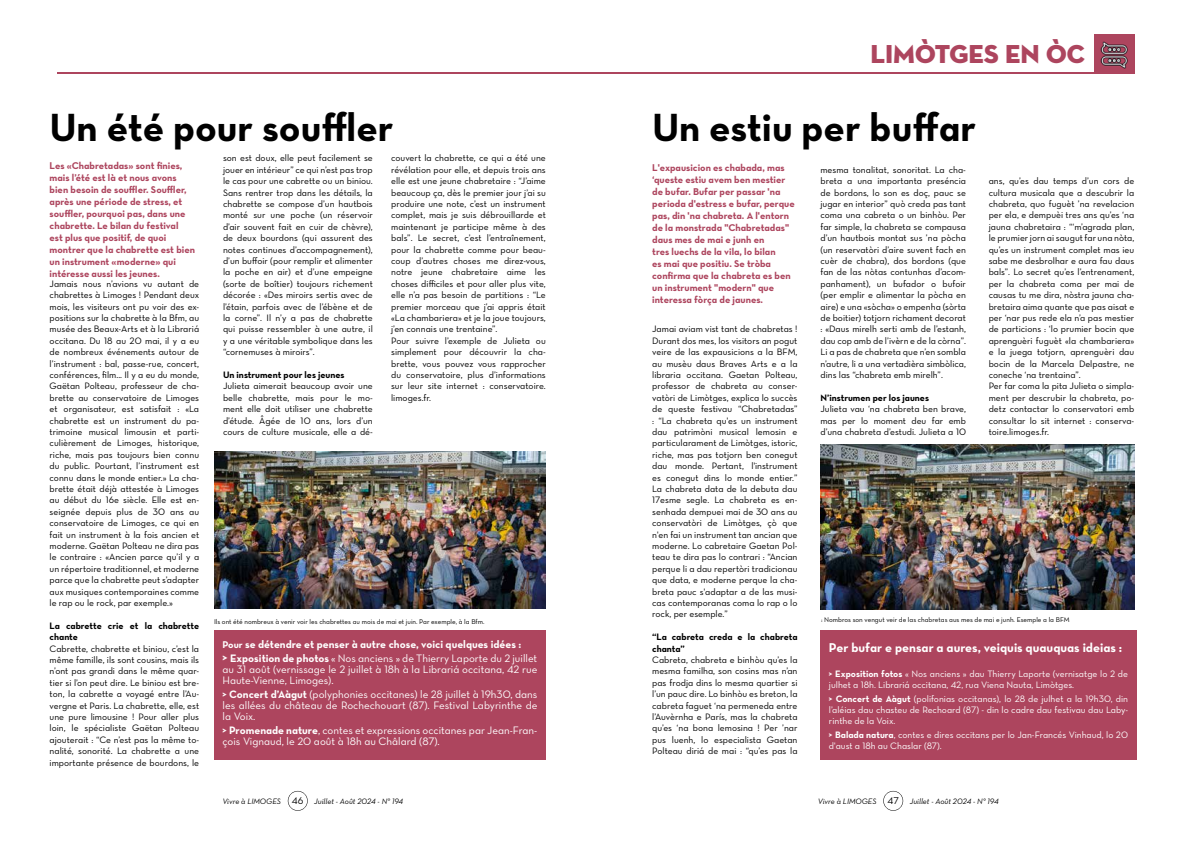
<style>
.page{position:relative;width:1191px;height:842px;background:#fff}
.page>*{position:absolute;margin:0;border:0;box-sizing:border-box;transform-origin:0 0}
.t1{font:40px "Neutra Text Bold Alt";color:#000}
.t2{font:26.4px "Neutra Disp Titling";color:#ad455e}
.t3{font:13px "Neutra Text Bold Alt";color:#fff}
.t4{font:11px/11px "Neutra Text Book Alt";color:#fff;text-align:justify}
.t5{font:11px "Neutra Text Bold Alt";color:#fff}
.t6{font:10px/12px "Neutra Text Bold Alt";color:#ad455e}
.t7{font:9.5px/11.4px "Neutra Text Book Alt";color:#000;text-align:justify}
.t8{font:9.5px/11px "Neutra Text Book Alt";color:#fff}
.t9{font:9.5px/11.4px "Neutra Text Bold Alt";color:#000}
.t10{font:8px "Neutra Text Book Italic Alt";color:#000}
.t11{font:7px "Neutra Text Book Alt";color:#000}
.s1{font-size:10px}
.s2{font-family:"Neutra Text Bold Alt";font-size:13px}
.s3{font-family:"Neutra Text Bold Alt"}
.s4{font-family:"Neutra Text Book Alt";font-size:10px}
</style>
<div class="page">
<hr style="left:57px;top:73px;width:1077px;height:1px;background:#ad455e">
<img style="left:1094px;top:35px;width:40px;height:38px">
<div style="left:820px;top:631px;width:316px;height:129px;background:#ad455e"></div>
<div style="left:214px;top:631px;width:332px;height:129px;background:#ad455e"></div>
<img style="left:820px;top:444px;width:314px;height:166px">
<img style="left:214px;top:452px;width:332px;height:156px">
<svg style="left:883px;top:791px;width:20px;height:20px"></svg>
<svg style="left:288px;top:791px;width:20px;height:20px"></svg>
<h2 class="t2" style="left:870px;top:37px;width:216px">LIMÒTGES EN ÒC</h2>
<h1 class="t1" style="left:50px;top:102px;width:345px">Un été pour souffler</h1>
<h1 class="t1" style="left:652px;top:102px;width:325px">Un estiu per buffar</h1>
<p class="t6" style="left:652px;top:161px;width:144px">L'expausicion es chabada, mas ‘queste estiu avem ben mestier de bufar. Bufar per passar 'na perioda d'estress e bufar, perque pas, din 'na chabreta. A l'entorn de la monstrada "Chabretadas" daus mes de mai e junh en<br>tres luechs de la vila, lo bilan<br>es mai que positiu. Se tròba confirma que la chabreta es ben un instrument "modern" que interessa fòrça de jaunes.</p>
<p class="t7" style="left:223px;top:152px;width:151px">son est doux, elle peut facilement se jouer en intérieur” ce qui n’est pas trop le cas pour une cabrette ou un biniou.<br>Sans rentrer trop dans les détails, la chabrette se compose d’un hautbois monté sur une poche (un réservoir d’air souvent fait en cuir de chèvre), de deux bourdons (qui assurent des notes continues d’accompagnement), d’un buffoir (pour remplir et alimenter la poche en air) et d’une empeigne (sorte de boîtier) toujours richement décorée : «Des miroirs sertis avec de l’étain, parfois avec de l’ébène et de la corne”. Il n’y a pas de chabrette qui puisse ressembler à une autre, il y a une véritable symbolique dans les “cornemuses à miroirs”.</p>
<p class="t9" style="left:223px;top:369px;width:123px">Un instrument pour les jeunes</p>
<p class="t7" style="left:223px;top:380px;width:151px">Julieta aimerait beaucoup avoir une belle chabrette, mais pour le mo&shy;ment elle doit utiliser une chabrette d’étude. Âgée de 10 ans, lors d’un cours de culture musicale, elle a dé-</p>
<p class="t7" style="left:391px;top:152px;width:156px;text-align:left">couvert la chabrette, ce qui a été une révélation pour elle, et depuis trois ans elle est une jeune chabretaire : “J’aime beaucoup ça, dès le premier jour j’ai su produire une note, c’est un instrument complet, mais je suis débrouillarde et maintenant je participe même à des bals”. Le secret, c’est l’entraînement, pour la chabrette comme pour beau&shy;coup d’autres choses me direz-vous, notre jeune chabretaire aime les choses difficiles et pour aller plus vite, elle n’a pas besoin de partitions : “Le premier morceau que j’ai appris était «La chambariera» et je la joue toujours, j’en connais une trentaine”.<br>Pour suivre l’exemple de Julieta ou simplement pour découvrir la cha&shy;brette, vous pouvez vous rapprocher du conservatoire, plus d’informations sur leur site internet : conservatoire. limoges.fr.</p>
<p class="t6" style="left:50px;top:160px;width:147px">Les «Chabretadas» sont finies, mais l’été est là et nous avons bien besoin de souffler. Souffler, après une période de stress, et souffler, pourquoi pas, dans une chabrette. Le bilan du festival<br>est plus que positif, de quoi montrer que la chabrette est bien un instrument «moderne» qui intéresse aussi les jeunes.</p>
<p class="t7" style="left:820px;top:164px;width:147px">mesma tonalitat, sonoritat. La cha&shy;breta a una importanta preséncia de bordons, lo son es doç, pauc se jugar en interior” quò creda pas tant coma una cabreta o un binhòu. Per far simple, la chabreta se compausa d’un hautbois montat sus ’na pòcha (un reservatòri d’aire suvent fach en cuèr de chabra), dos bordons (que fan de las nòtas contunhas d’acom&shy;panhament), un bufador o bufoir (per emplir e alimentar la pòcha en aire) e una «sòcha» o empenha (sòrta de boitier) totjorn richament decorat : «Daus mirelh serti amb de l’estanh, dau cop amb de l’ivèrn e de la còrna”.<br>Li a pas de chabreta que n’en sombla n’autre, li a una vertadièra simbòlica, dins las “chabreta emb mirelh”.</p>
<p class="t9" style="left:820px;top:392px;width:110px">N’instrumen per los jaunes</p>
<p class="t7" style="left:820px;top:403px;width:147px">Julieta vau ‘na chabreta ben brave, mas per lo moment deu far emb d’una chabreta d’estudi. Julieta a 10</p>
<p class="t7" style="left:988px;top:175px;width:147px;text-align:left">ans, qu’es dau temps d’un cors de cultura musicala que a descubrir la chabreta, quo fuguèt ’na revelacion per ela, e dempuèi tres ans qu’es ‘na jauna chabretaira : “‘m’agrada plan, le prumier jorn ai saugut far una nòta, qu’es un instrument complet mas ieu sabe me desbrolhar e aura fau daus bals”. Lo secret qu’es l’entrenament, per la chabreta coma per mai de causas tu me dira, nòstra jauna cha&shy;bretaira aima quante que pas aisat e per ‘nar pus rede ela n’a pas mestier de particions : ‘lo prumier bocin que aprenguèri fuguèt «la chambariera» e la juega totjorn, aprenguèri dau bocin de la Marcela Delpastre, ne coneche ‘na trentaina”.<br>Per far coma la pita Julieta o simpla&shy;ment per descrubir la chabreta, po&shy;detz contactar lo conservatori emb consultar lo sit internet : conserva&shy;toire.limoges.fr.</p>
<p class="t7" style="left:50px;top:278px;width:151px">Jamais nous n’avions vu autant de chabrettes à Limoges ! Pendant deux mois, les visiteurs ont pu voir des ex&shy;positions sur la chabrette à la Bfm, au musée des Beaux-Arts et à la Librariá occitana. Du 18 au 20 mai, il y a eu de nombreux événements autour de l’instrument : bal, passe-rue, concert, conférences, film... Il y a eu du monde, Gaëtan Polteau, professeur de cha&shy;brette au conservatoire de Limoges et organisateur, est satisfait : «La chabrette est un instrument du pa&shy;trimoine musical limousin et parti&shy;culièrement de Limoges, historique, riche, mais pas toujours bien connu du public. Pourtant, l’instrument est connu dans le monde entier.» La cha&shy;brette était déjà attestée à Limoges au début du 16e siècle. Elle est en&shy;seignée depuis plus de 30 ans au conservatoire de Limoges, ce qui en fait un instrument à la fois ancien et moderne. Gaëtan Polteau ne dira pas le contraire : «Ancien parce qu’il y a un répertoire traditionnel, et moderne parce que la chabrette peut s’adapter aux musiques contemporaines comme le rap ou le rock, par exemple.»</p>
<p class="t9" style="left:50px;top:620px;width:151px">La cabrette crie et la chabrette chante</p>
<p class="t7" style="left:50px;top:643px;width:151px">Cabrette, chabrette et biniou, c’est la même famille, ils sont cousins, mais ils n’ont pas grandi dans le même quar&shy;tier si l’on peut dire. Le biniou est bre&shy;ton, la cabrette a voyagé entre l’Au&shy;vergne et Paris. La chabrette, elle, est une pure limousine ! Pour aller plus loin, le spécialiste Gaëtan Polteau ajouterait : “Ce n’est pas la même to&shy;nalité, sonorité. La chabrette a une importante présence de bourdons, le</p>
<p class="t7" style="left:652px;top:323px;width:147px">Jamai aviam vist tant de chabretas !<br>Durant dos mes, los visitors an pogut veire de las expausicions a la BFM, au musèu daus Braves Arts e a la libraria occitana. Gaetan Polteau, professor de chabreta au conser&shy;vatòri de Limòtges, explica lo succès de queste festivau “Chabretadas” : “La chabreta qu'es un instrument dau patrimòni musical lemosin e particularament de Limòtges, istoric, riche, mas pas totjorn ben conegut dau monde. Pertant, l'instrument es conegut dins lo monde entier.” La chabreta data de la debuta dau 17esme segle. La chabreta es en&shy;senhada dempuei mai de 30 ans au conservatòri de Limòtges, çò que n'en fai un instrument tan ancian que moderne. Lo cabretaire Gaetan Pol&shy;teau te dira pas lo contrari : “Ancian perque li a dau repertòri tradicionau que data, e moderne perque la cha&shy;breta pauc s'adaptar a de las musi&shy;cas contemporanas coma lo rap o lo rock, per esemple.”</p>
<p class="t9" style="left:652px;top:631px;width:147px">“La cabreta creda e la chabreta chanta”</p>
<p class="t7" style="left:652px;top:654px;width:147px">Cabreta, chabreta e binhòu qu’es la mesma familha, son cosins mas n’an pas frodja dins lo mesma quartier si l’un pauc dire. Lo binhòu es breton, la cabreta faguet ‘na permeneda entre l’Auvèrnha e París, mas la chabreta qu’es ‘na bona lemosina ! Per ’nar pus luenh, lo especialista Gaetan Polteau diriá de mai : “qu’es pas la</p>
<p class="t11" style="left:214px;top:617px;width:272px">Ils ont été nombreux à venir voir les chabrettes au mois de mai et juin. Par exemple, à la Bfm.</p>
<p class="t11" style="left:821px;top:615px;width:250px">: Nombros son vengut veir de las chabretas aus mes de mai e junh. Esemple a la BFM</p>
<p class="t5" style="left:222px;top:638px;width:300px"><span class="s1">Pour</span> se détendre et penser à autre chose, voici quelques idées :</p>
<p class="t4" style="left:222px;top:653px;width:316px"><span class="s2">&gt;</span> <span class="s3">Exposition de photos</span> « Nos anciens » de Thierry Laporte du 2 juillet au 31 août (vernissage le 2 juillet à 18h à la Librariá occitana, 42 rue Haute-Vienne, Limoges).</p>
<p class="t4" style="left:222px;top:689px;width:316px"><span class="s3">&gt; Concert d’Aàgut</span> (polyphonies occitanes) le 28 juillet à 19h30, dans les allées du château de Rochechouart (87). Festival Labyrinthe de la Voix.</p>
<p class="t4" style="left:222px;top:724px;width:316px"><span class="s3">&gt; Promenade nature</span>, contes et expressions occitanes par Jean-Fran&shy;çois Vignaud, le 20 août à 18h au Châlard (87).</p>
<h3 class="t3" style="left:829px;top:639px;width:295px">Per bufar e pensar a aures, veiquis quauquas ideias :</h3>
<p class="t8" style="left:829px;top:668px;width:300px"><span class="s3">&gt; Exposition fotos</span> « Nos anciens » dau Thierry Laporte (vernisatge lo 2 de julhet a 18h. Librariá occitana, 42, rua Viena Nauta, Limòtges.</p>
<p class="t8" style="left:829px;top:693px;width:300px;text-align:justify"><span class="s3">&gt; Concert de Aàgut</span> (polifonias occitanas), lo 28 de julhet a la 19h30, din l’aléias dau chasteu de Rechoard (87) - din lo cadre dau festivau dau Laby&shy;rinthe de la Voix.</p>
<p class="t8" style="left:829px;top:729px;width:300px"><span class="s3">&gt; Balada natura</span>, contes e dires occitans per lo Jan-Francés Vinhaud, lo 20 d'aust a 18h au Chaslar (87).</p>
<p class="t10" style="left:222px;top:797px;width:182px">Vivre à LIMOGES <span class="s4">46</span> Juillet - Août 2024 - N° 194</p>
<p class="t10" style="left:818px;top:797px;width:182px">Vivre à LIMOGES <span class="s4">47</span> Juillet - Août 2024 - N° 194</p>
</div>
